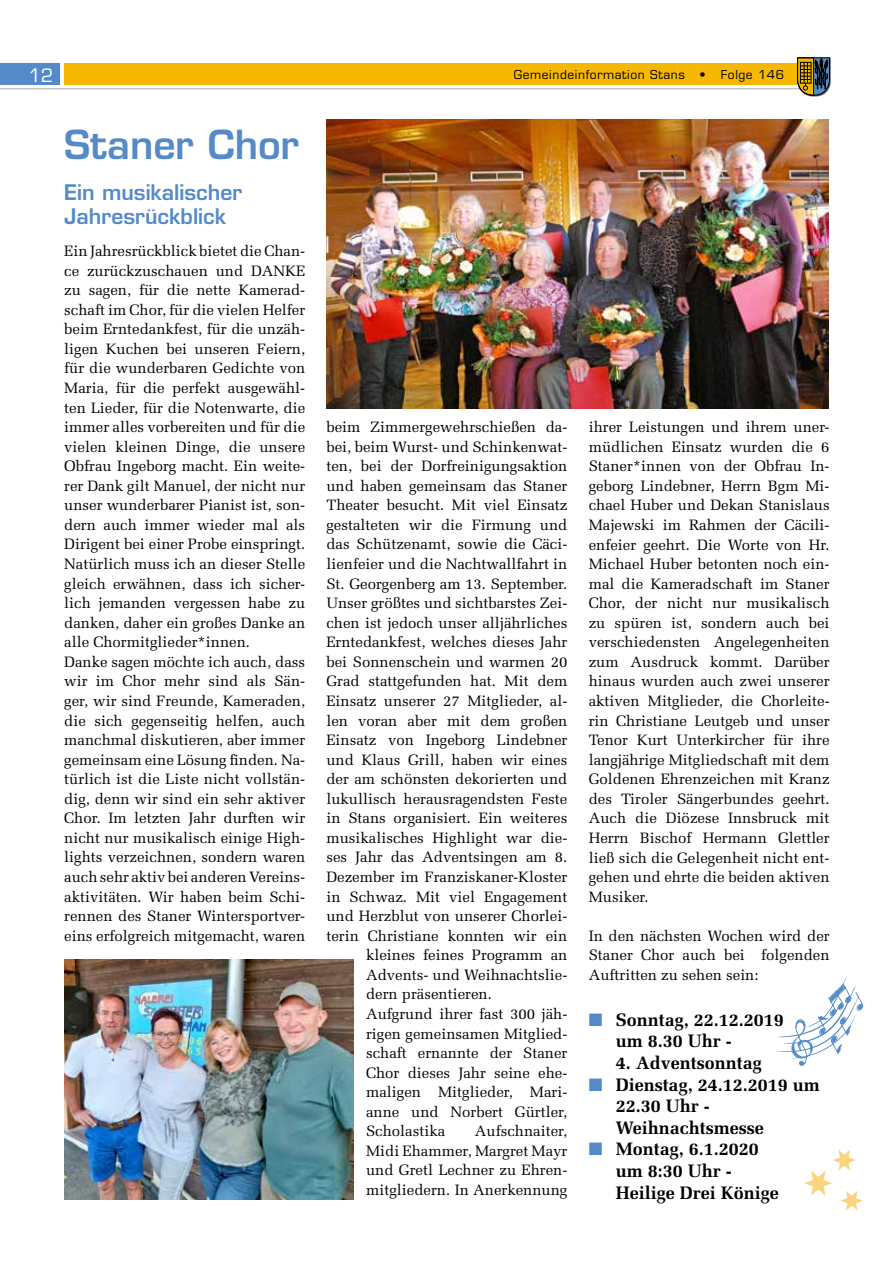
<style>
.page{position:relative;width:893px;height:1263px;background:#fff}
.page>*{position:absolute;margin:0;border:0;box-sizing:border-box;transform-origin:0 0}
.t1{font:600 39px "Eurostile LT Std";color:#538ac7}
.t2{font:600 21px/24px "Eurostile LT Std";color:#538ac7}
.t3{font:700 18px/21.6px "Melior";color:#000}
.t4{font:18px "Eurostile LT Std";color:#fff}
.t5{font:15px/19.5px "Melior";color:#000;text-align:justify}
.t6{font:12px "Eurostile LT Std";letter-spacing:.05em;color:#000}
.s1{color:#538ac7}
</style>
<div class="page">
<hr style="left:0;top:88px;width:816px;height:2px;background:#c6c6c6">
<div style="left:64px;top:64px;width:744px;height:21px;background:#f5b700"></div>
<div style="left:0;top:64px;width:59px;height:21px;background:#538ac7"></div>
<div style="left:797px;top:57px;width:34px;height:40px;background:#000;opacity:.75"></div>
<svg style="left:797px;top:58px;width:33px;height:37px"></svg>
<svg style="left:776px;top:977px;width:87px;height:89px"></svg>
<svg style="left:804px;top:1149px;width:59px;height:61px"></svg>
<img style="left:326px;top:119px;width:502px;height:289px">
<img style="left:64px;top:960px;width:289px;height:239px">
<p class="t4" style="left:28px;top:65px;width:26px">12</p>
<p class="t6" style="left:514px;top:67px;width:272px">Gemeindeinformation Stans • Folge 146</p>
<h1 class="t1" style="left:64px;top:120px;width:236px">Staner Chor</h1>
<h2 class="t2" style="left:64px;top:180px;width:180px">Ein musikalischer<br>Jahresrückblick</h2>
<p class="t5" style="left:64px;top:241px;width:242px;text-align:left">Ein Jahresrückblick bietet die Chan&shy;ce zurückzuschauen und DANKE zu sagen, für die nette Kamerad&shy;schaft im Chor, für die vielen Helfer beim Erntedankfest, für die unzäh&shy;ligen Kuchen bei unseren Feiern, für die wunderbaren Gedichte von Maria, für die perfekt ausgewähl&shy;ten Lieder, für die Notenwarte, die immer alles vorbereiten und für die vielen kleinen Dinge, die unsere Obfrau Ingeborg macht. Ein weite&shy;rer Dank gilt Manuel, der nicht nur unser wunderbarer Pianist ist, son&shy;dern auch immer wieder mal als Dirigent bei einer Probe einspringt.<br>Natürlich muss ich an dieser Stelle gleich erwähnen, dass ich sicher&shy;lich jemanden vergessen habe zu danken, daher ein großes Danke an alle Chormitglieder*innen.<br>Danke sagen möchte ich auch, dass wir im Chor mehr sind als Sän&shy;ger, wir sind Freunde, Kameraden, die sich gegenseitig helfen, auch manchmal diskutieren, aber immer gemeinsam eine Lösung finden. Na&shy;türlich ist die Liste nicht vollstän&shy;dig, denn wir sind ein sehr aktiver Chor. Im letzten Jahr durften wir nicht nur musikalisch einige High&shy;lights verzeichnen, sondern waren auch sehr aktiv bei anderen Vereins&shy;aktivitäten. Wir haben beim Schi&shy;rennen des Staner Wintersportver&shy;eins erfolgreich mitgemacht, waren</p>
<p class="t5" style="left:326px;top:417px;width:242px">beim Zimmergewehrschießen da-</p>
<p class="t5" style="left:326px;top:437px;width:242px">bei, beim Wurst- und Schinkenwat-</p>
<p class="t5" style="left:326px;top:456px;width:242px">ten, bei der Dorfreinigungsaktion</p>
<p class="t5" style="left:326px;top:476px;width:242px">und haben gemeinsam das Staner</p>
<p class="t5" style="left:326px;top:495px;width:242px">Theater besucht. Mit viel Einsatz</p>
<p class="t5" style="left:326px;top:515px;width:242px">gestalteten wir die Firmung und</p>
<p class="t5" style="left:326px;top:534px;width:242px">das Schützenamt, sowie die Cäci-</p>
<p class="t5" style="left:326px;top:554px;width:242px">lienfeier und die Nachtwallfahrt in</p>
<p class="t5" style="left:326px;top:574px;width:242px">St. Georgenberg am 13. September.</p>
<p class="t5" style="left:326px;top:593px;width:242px">Unser größtes und sichtbarstes Zei-</p>
<p class="t5" style="left:326px;top:613px;width:242px">chen ist jedoch unser alljährliches</p>
<p class="t5" style="left:326px;top:632px;width:242px">Erntedankfest, welches dieses Jahr</p>
<p class="t5" style="left:326px;top:652px;width:242px">bei Sonnenschein und warmen 20</p>
<p class="t5" style="left:326px;top:671px;width:242px">Grad stattgefunden hat. Mit dem</p>
<p class="t5" style="left:326px;top:691px;width:242px">Einsatz unserer 27 Mitglieder, al-</p>
<p class="t5" style="left:326px;top:710px;width:242px">len voran aber mit dem großen</p>
<p class="t5" style="left:326px;top:730px;width:242px">Einsatz von Ingeborg Lindebner</p>
<p class="t5" style="left:326px;top:750px;width:242px">und Klaus Grill, haben wir eines</p>
<p class="t5" style="left:326px;top:769px;width:242px">der am schönsten dekorierten und</p>
<p class="t5" style="left:326px;top:789px;width:242px">lukullisch herausragendsten Feste</p>
<p class="t5" style="left:326px;top:808px;width:242px">in Stans organisiert. Ein weiteres</p>
<p class="t5" style="left:326px;top:828px;width:242px">musikalisches Highlight war die-</p>
<p class="t5" style="left:326px;top:847px;width:242px">ses Jahr das Adventsingen am 8.</p>
<p class="t5" style="left:326px;top:867px;width:242px">Dezember im Franziskaner-Kloster</p>
<p class="t5" style="left:326px;top:886px;width:242px">in Schwaz. Mit viel Engagement</p>
<p class="t5" style="left:326px;top:906px;width:242px">und Herzblut von unserer Chorlei-</p>
<p class="t5" style="left:326px;top:926px;width:242px">terin Christiane konnten wir ein</p>
<p class="t5" style="left:366px;top:945px;width:203px">kleines feines Programm an</p>
<p class="t5" style="left:366px;top:965px;width:203px">Advents- und Weihnachtslie-</p>
<p class="t5" style="left:366px;top:984px;width:127px">dern präsentieren.</p>
<p class="t5" style="left:366px;top:1004px;width:203px">Aufgrund ihrer fast 300 jäh-</p>
<p class="t5" style="left:366px;top:1023px;width:203px">rigen gemeinsamen Mitglied-</p>
<p class="t5" style="left:366px;top:1043px;width:203px">schaft ernannte der Staner</p>
<p class="t5" style="left:366px;top:1063px;width:203px">Chor dieses Jahr seine ehe-</p>
<p class="t5" style="left:366px;top:1082px;width:203px">maligen Mitglieder, Mari-</p>
<p class="t5" style="left:366px;top:1102px;width:203px">anne und Norbert Gürtler,</p>
<p class="t5" style="left:366px;top:1121px;width:81px">Scholastika</p>
<p class="t5" style="left:366px;top:1121px;width:203px;text-indent:109px">Aufschnaiter, Midi Ehammer, Margret Mayr und Gretl Lechner zu Ehren&shy;mitgliedern. In Anerkennung</p>
<p class="t5" style="left:589px;top:417px;width:242px">ihrer Leistungen und ihrem uner&shy;müdlichen Einsatz wurden die 6<br>Staner*innen von der Obfrau In&shy;geborg Lindebner, Herrn Bgm Mi&shy;chael Huber und Dekan Stanislaus Majewski im Rahmen der Cäcili&shy;enfeier geehrt. Die Worte von Hr.<br>Michael Huber betonten noch ein&shy;mal die Kameradschaft im Staner Chor, der nicht nur musikalisch zu spüren ist, sondern auch bei verschiedensten Angelegenheiten zum Ausdruck kommt. Darüber hinaus wurden auch zwei unserer aktiven Mitglieder, die Chorleite&shy;rin Christiane Leutgeb und unser Tenor Kurt Unterkircher für ihre langjährige Mitgliedschaft mit dem Goldenen Ehrenzeichen mit Kranz des Tiroler Sängerbundes geehrt.<br>Auch die Diözese Innsbruck mit Herrn Bischof Hermann Glettler ließ sich die Gelegenheit nicht ent&shy;gehen und ehrte die beiden aktiven Musiker.</p>
<p class="t5" style="left:589px;top:926px;width:242px">In den nächsten Wochen wird der Staner Chor auch bei folgenden Auftritten zu sehen sein:</p>
<p class="t3" style="left:616px;top:1008px;width:170px;text-indent:-27px"><span class="s1">■</span> Sonntag, 22.12.2019 um 8.30 Uhr -</p>
<p class="t3" style="left:616px;top:1052px;width:148px">4. Adventsonntag</p>
<p class="t3" style="left:616px;top:1073px;width:206px;text-indent:-27px"><span class="s1">■</span> Dienstag, 24.12.2019 um<br>22.30 Uhr -<br>Weihnachtsmesse</p>
<p class="t3" style="left:616px;top:1138px;width:164px;text-indent:-27px"><span class="s1">■</span> Montag, 6.1.2020 um 8:30 Uhr -<br>Heilige Drei Könige</p>
</div>
